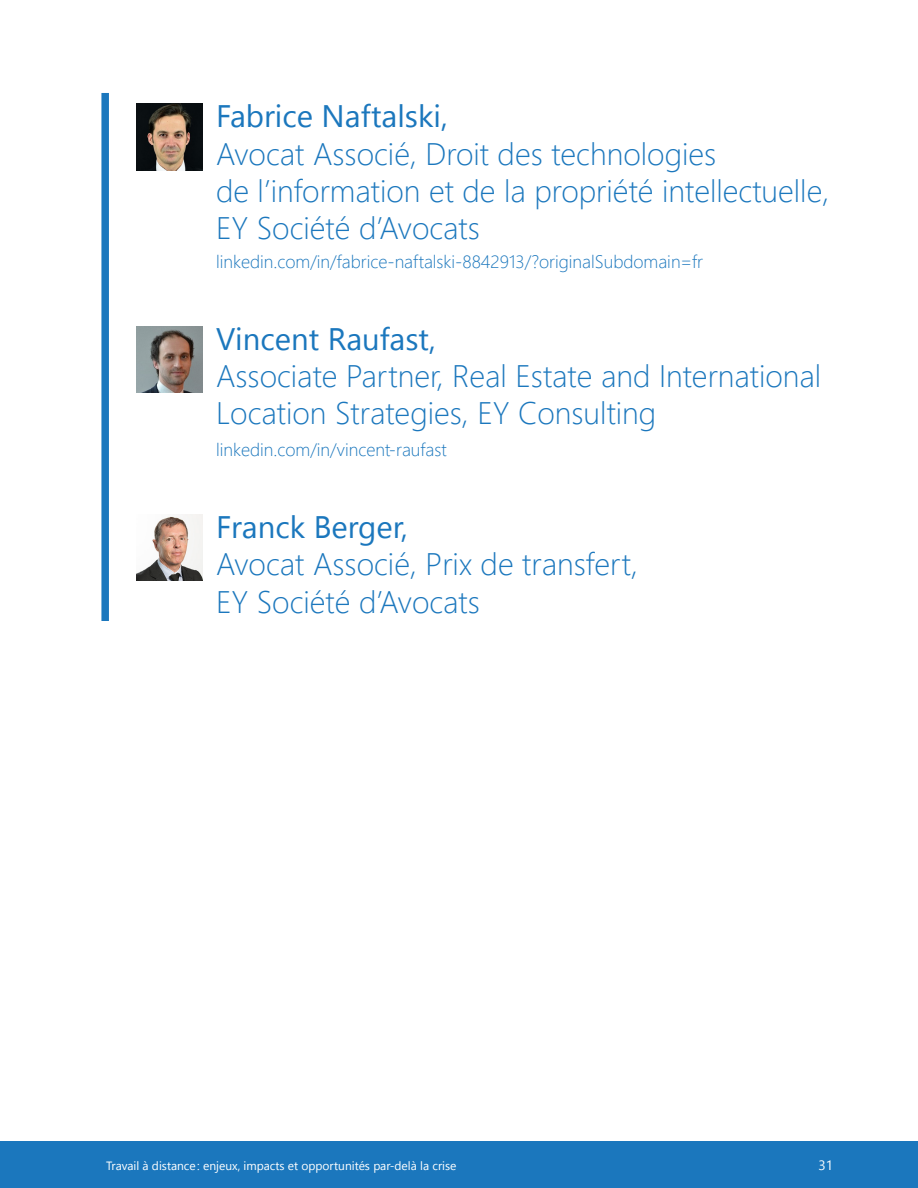
<style>
.page{position:relative;width:918px;height:1188px;background:#fff}
.page>*{position:absolute;margin:0;border:0;box-sizing:border-box;transform-origin:0 0}
.citation_nom{font:300 31.05px/37.3px "Segoe UI";color:#1b77bd}
.citation_nom-2{font:31.05px "Segoe UI";color:#1b77bd}
.t1{font:300 18px "Segoe UI";color:#1b77bd}
.t2{font:13.5px "Segoe UI";color:#fff}
.t3{font:12px "Segoe UI";color:#fff}
</style>
<div class="page">
<div style="left:0;top:1142px;width:918px;height:46px;background:#1b77bd"></div>
<div style="left:101px;top:93px;width:8px;height:528px;background:#1b77bd"></div>
<img style="left:136px;top:104px;width:66px;height:66px">
<img style="left:136px;top:327px;width:66px;height:66px">
<img style="left:136px;top:515px;width:66px;height:66px">
<p class="citation_nom-2" style="left:216px;top:91px;width:233px">Fabrice Naftalski,</p>
<p class="citation_nom" style="left:216px;top:133px;width:615px">Avocat Associé, Droit des technologies<br>de l’information et de la propriété intellectuelle,</p>
<p class="citation_nom" style="left:216px;top:208px;width:265px">EY Société d’Avocats</p>
<p class="t1" style="left:216px;top:247px;width:489px">linkedin.com/in/fabrice-naftalski-8842913/?originalSubdomain=fr</p>
<p class="citation_nom-2" style="left:216px;top:314px;width:221px">Vincent Raufast,</p>
<p class="citation_nom" style="left:216px;top:356px;width:607px">Associate Partner, Real Estate and International<br>Location Strategies, EY Consulting</p>
<p class="t1" style="left:216px;top:435px;width:232px">linkedin.com/in/vincent-raufast</p>
<p class="citation_nom-2" style="left:216px;top:502px;width:194px">Franck Berger,</p>
<p class="citation_nom" style="left:216px;top:544px;width:423px">Avocat Associé, Prix de transfert,<br>EY Société d’Avocats</p>
<p class="t3" style="left:106px;top:1156px;width:352px">Travail à distance : enjeux, impacts et opportunités par-delà la crise</p>
<p class="t2" style="left:818px;top:1155px;width:16px">31</p>
</div>
